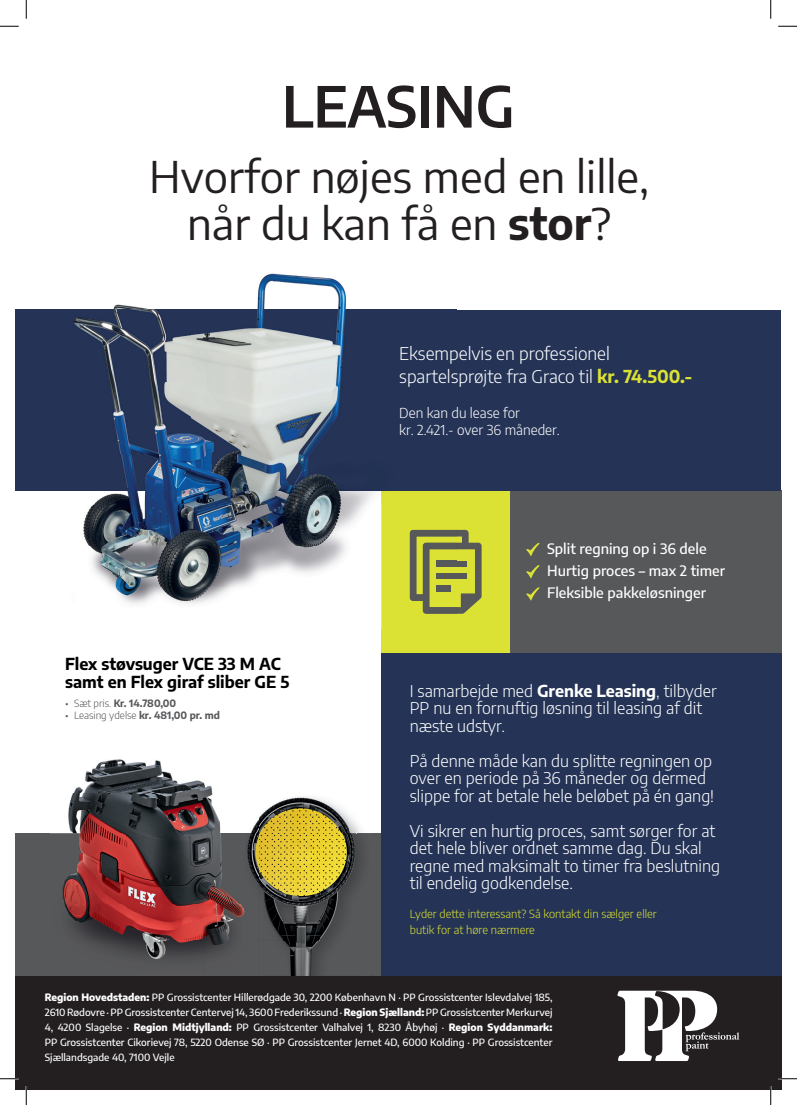
<style>
.page{position:relative;width:797px;height:1105px;background:#fff}
.page>*{position:absolute;margin:0;border:0;box-sizing:border-box;transform-origin:0 0}
.t1{font:600 56.25px "Encode Sans";color:#231f20}
.t2{font:43.75px/46.2px "Encode Sans";color:#231f20;text-align:center}
.t3{font:300 17.5px/22.5px "Encode Sans";color:#fff}
.t4{font:300 16.25px/17.5px "Encode Sans";color:#fff}
.t5{font:700 16.25px/18.1px "Encode Sans";color:#010101}
.t6{font:500 14.38px/21.6px "Encode Sans";color:#fff}
.t7{font:300 13.75px/17.5px "Encode Sans";color:#fff}
.t8{font:300 11.25px/16.2px "Encode Sans";color:#dce233}
.t9{font:500 10px/15px "Encode Sans";color:#fff;text-align:justify}
.t10{font:300 10px "Encode Sans";color:#57585a}
.t11{font:700 10px "Encode Sans";color:#57585a}
.s1{font-weight:700}
.s2{font-weight:700;color:#dce233}
.s3{font-weight:300}
.s4{font-weight:800}
</style>
<div class="page">
<div style="left:510px;top:491px;width:271px;height:162px;background:#57585a"></div>
<div style="left:381px;top:491px;width:129px;height:162px;background:#dce233"></div>
<svg style="left:457px;top:530px;width:24px;height:84px"></svg>
<div style="left:436px;top:561px;width:31px;height:5px;background:#57585a"></div>
<div style="left:436px;top:573px;width:31px;height:6px;background:#57585a"></div>
<svg style="left:526px;top:543px;width:13px;height:13px"></svg>
<svg style="left:526px;top:565px;width:13px;height:13px"></svg>
<svg style="left:526px;top:587px;width:13px;height:13px"></svg>
<div style="left:16px;top:310px;width:765px;height:181px;background:#243356"></div>
<div style="left:16px;top:976px;width:765px;height:113px;background:#231f20"></div>
<svg style="left:617px;top:991px;width:122px;height:70px"></svg>
<img style="left:16px;top:273px;width:441px;height:218px">
<img style="left:16px;top:340px;width:44px;height:124px">
<img style="left:93px;top:491px;width:283px;height:14px">
<img style="left:83px;top:505px;width:283px;height:99px">
<img style="left:381px;top:491px;width:76px;height:138px">
<img style="left:410px;top:530px;width:47px;height:84px">
<img style="left:436px;top:586px;width:15px;height:5px">
<img style="left:436px;top:561px;width:21px;height:5px">
<img style="left:436px;top:573px;width:21px;height:6px">
<div style="left:381px;top:653px;width:400px;height:323px;background:#243356"></div>
<div style="left:16px;top:833px;width:365px;height:143px;background:#57585a"></div>
<img style="left:356px;top:823px;width:6px;height:10px">
<img style="left:242px;top:833px;width:130px;height:161px">
<img style="left:258px;top:797px;width:98px;height:36px">
<img style="left:258px;top:833px;width:98px;height:107px">
<img style="left:258px;top:940px;width:98px;height:36px">
<img style="left:50px;top:759px;width:208px;height:217px">
<img style="left:242px;top:793px;width:16px;height:40px">
<svg style="left:0;top:25px;width:19px;height:2px"></svg>
<svg style="left:778px;top:25px;width:19px;height:2px"></svg>
<svg style="left:0;top:1078px;width:19px;height:1px"></svg>
<svg style="left:778px;top:1078px;width:19px;height:1px"></svg>
<svg style="left:25px;top:0;width:2px;height:19px"></svg>
<svg style="left:25px;top:1086px;width:2px;height:19px"></svg>
<svg style="left:770px;top:0;width:1px;height:19px"></svg>
<svg style="left:770px;top:1086px;width:1px;height:19px"></svg>
<h1 class="t1" style="left:282px;top:66px;width:234px">LEASING</h1>
<h2 class="t2" style="left:149px;top:152px;width:501px">Hvorfor nøjes med en lille, når du kan få en <span class="s1">stor</span>?</h2>
<h3 class="t3" style="left:399px;top:342px;width:295px">Eksempelvis en professionel spartelsprøjte fra Graco til <span class="s2">kr. 74.500.-</span></h3>
<h3 class="t7" style="left:399px;top:403px;width:162px">Den kan du lease for<br>kr. 2.421.- over 36 måneder.</h3>
<h3 class="t5" style="left:65px;top:654px;width:226px">Flex støvsuger VCE 33 M AC samt en Flex giraf sliber GE 5</h3>
<p class="t11" style="left:65px;top:696px;width:113px"><span class="s3">• Sæt pris.</span> Kr. 14.780,00</p>
<p class="t10" style="left:65px;top:708px;width:156px">• Leasing ydelse <span class="s1">kr. 481,00 pr. md</span></p>
<h3 class="t6" style="left:547px;top:537px;width:180px">Split regning op i 36 dele<br>Hurtig proces – max 2 timer<br>Fleksible pakkeløsninger</h3>
<h3 class="t4" style="left:410px;top:681px;width:308px">I samarbejde med <span class="s1">Grenke Leasing</span>, tilbyder<br>PP nu en fornuftig løsning til leasing af dit næste udstyr.</h3>
<h3 class="t4" style="left:410px;top:751px;width:306px">På denne måde kan du splitte regningen op over en periode på 36 måneder og dermed slippe for at betale hele beløbet på én gang!</h3>
<h3 class="t4" style="left:410px;top:821px;width:312px">Vi sikrer en hurtig proces, samt sørger for at det hele bliver ordnet samme dag. Du skal regne med maksimalt to timer fra beslutning til endelig godkendelse.</h3>
<p class="t8" style="left:410px;top:905px;width:248px">Lyder dette interessant? Så kontakt din sælger eller butik for at høre nærmere</p>
<p class="t9" style="left:45px;top:989px;width:509px"><span class="s4">Region Hovedstaden:</span> PP Grossistcenter Hillerødgade 30, 2200 København N · PP Grossistcenter Islevdalvej 185, 2610 Rødovre · PP Grossistcenter Centervej 14, 3600 Frederikssund · <span class="s4">Region Sjælland:</span> PP Grossistcenter Merkurvej 4, 4200 Slagelse · <span class="s4">Region Midtjylland:</span> PP Grossistcenter Valhalvej 1, 8230 Åbyhøj · <span class="s4">Region Syddanmark:<br></span>PP Grossistcenter Cikorievej 78, 5220 Odense SØ · PP Grossistcenter Jernet 4D, 6000 Kolding · PP Grossistcenter Sjællandsgade 40, 7100 Vejle</p>
</div>
